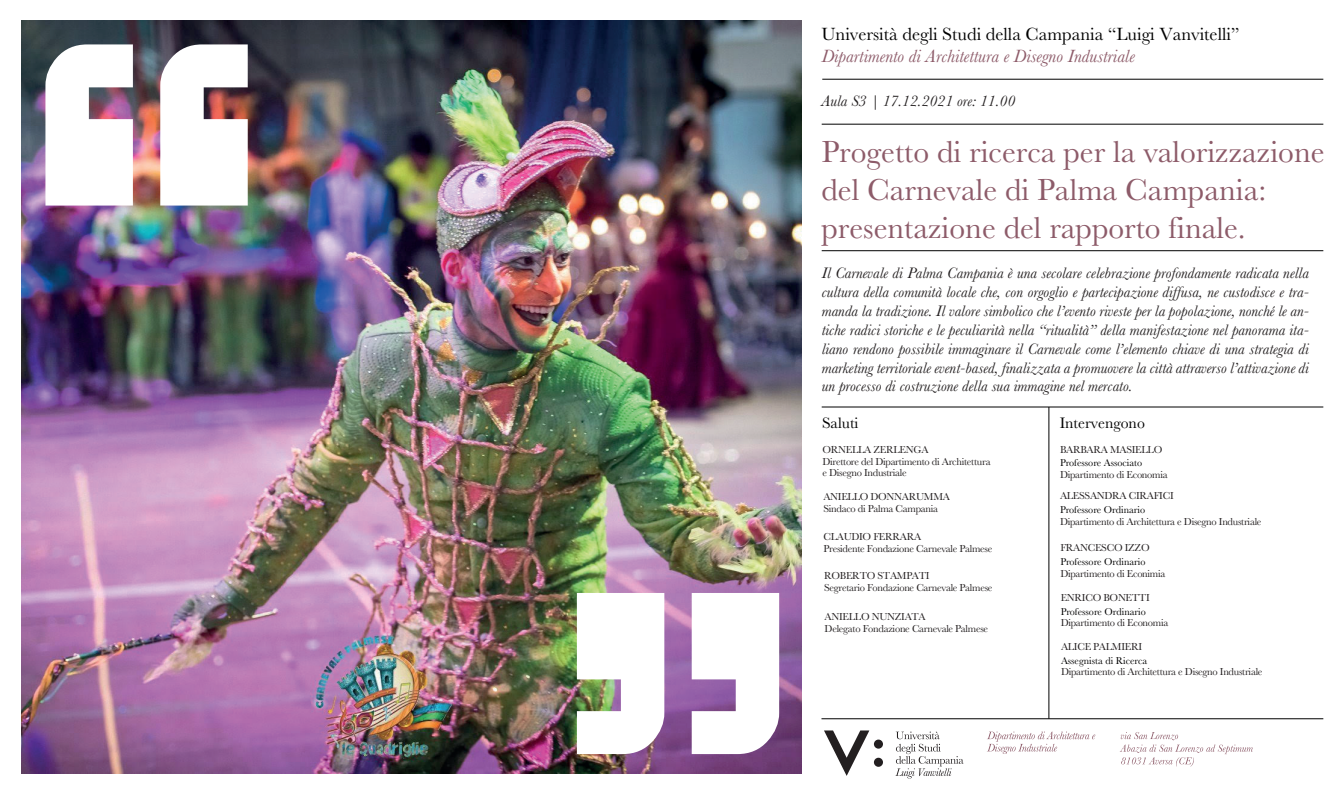
<style>
.page{position:relative;width:1343px;height:795px;background:#fff}
.page>*{position:absolute;margin:0;border:0;box-sizing:border-box;transform-origin:0 0}
.t1{font:31.5px/37.8px "Baskerville";color:#8d5b69}
.t2{font:18.38px "Baskerville";color:#000}
.t3{font:italic 18.38px "Baskerville";color:#8d5b69}
.t4{font:italic 15.84px "Baskerville";color:#231f20}
.t5{font:italic 15.75px/18.9px "Baskerville";color:#231f20;text-align:justify}
.t6{font:15.75px "Baskerville";color:#000001}
.t7{font:10.5px/12.1px "Baskerville";letter-spacing:-.025em;color:#231f20}
.t8{font:10.24px "Baskerville";color:#000001}
</style>
<div class="page">
<img style="left:22px;top:21px;width:779px;height:752px">
<hr style="left:821px;top:124px;width:502px;height:1px;background:#000">
<hr style="left:821px;top:718px;width:502px;height:1px;background:#000">
<hr style="left:822px;top:79px;width:501px;height:1px;background:#000">
<hr style="left:821px;top:406px;width:502px;height:1px;background:#000">
<hr style="left:821px;top:250px;width:502px;height:1px;background:#000">
<hr style="left:1048px;top:407px;width:1px;height:311px;background:#000">
<svg style="left:577px;top:592px;width:202px;height:161px"></svg>
<img style="left:45px;top:44px;width:203px;height:161px">
<svg style="left:873px;top:739px;width:10px;height:9px"></svg>
<svg style="left:824px;top:730px;width:45px;height:45px"></svg>
<svg style="left:873px;top:757px;width:10px;height:9px"></svg>
<svg style="left:895px;top:731px;width:68px;height:47px"></svg>
<svg style="left:987px;top:731px;width:108px;height:22px"></svg>
<svg style="left:1119px;top:732px;width:133px;height:34px"></svg>
<p class="t2" style="left:821px;top:22px;width:419px">Università degli Studi della Campania “Luigi Vanvitelli”</p>
<p class="t3" style="left:821px;top:44px;width:315px">Dipartimento di Architettura e Disegno Industriale</p>
<p class="t4" style="left:821px;top:90px;width:195px">Aula S3 | 17.12.2021 ore: 11.00</p>
<h1 class="t1" style="left:821px;top:133px;width:504px">Progetto di ricerca per la valorizzazione del Carnevale di Palma Campania: presentazione del rapporto finale.</h1>
<p class="t5" style="left:821px;top:263px;width:489px">Il Carnevale di Palma Campania è una secolare celebrazione profondamente radicata nella cultura della comunità locale che, con orgoglio e partecipazione diffusa, ne custodisce e tra&shy;manda la tradizione. Il valore simbolico che l’evento riveste per la popolazione, nonché le an&shy;tiche radici storiche e le peculiarità nella “ritualità” della manifestazione nel panorama ita&shy;liano rendono possibile immaginare il Carnevale come l’elemento chiave di una strategia di marketing territoriale event-based, finalizzata a promuovere la città attraverso l’attivazione di un processo di costruzione della sua immagine nel mercato.</p>
<p class="t6" style="left:822px;top:412px;width:38px">Saluti</p>
<p class="t7" style="left:822px;top:443px;width:170px;line-height:11.7px">ORNELLA ZERLENGA<br>Direttore del Dipartimento di Architettura e Disegno Industriale</p>
<p class="t6" style="left:1059px;top:412px;width:87px">Intervengono</p>
<p class="t8" style="left:1059px;top:456px;width:84px">Professore Associato</p>
<p class="t7" style="left:1059px;top:468px;width:109px">Dipartimento di Economia</p>
<p class="t7" style="left:1059px;top:443px;width:104px">BARBARA MASIELLO</p>
<p class="t7" style="left:823px;top:490px;width:128px">ANIELLO DONNARUMMA<br>Sindaco di Palma Campania</p>
<p class="t7" style="left:1059px;top:490px;width:115px">ALESSANDRA CIRAFICI</p>
<p class="t8" style="left:1059px;top:503px;width:87px">Professore Ordinario</p>
<p class="t7" style="left:1059px;top:515px;width:203px">Dipartimento di Architettura e Disegno Industriale</p>
<p class="t7" style="left:823px;top:530px;width:170px">CLAUDIO FERRARA<br>Presidente Fondazione Carnevale Palmese</p>
<p class="t7" style="left:824px;top:569px;width:170px">ROBERTO STAMPATI<br>Segretario Fondazione Carnevale Palmese</p>
<p class="t7" style="left:824px;top:610px;width:165px">ANIELLO NUNZIATA<br>Delegato Fondazione Carnevale Palmese</p>
<p class="t7" style="left:1060px;top:542px;width:91px">FRANCESCO IZZO</p>
<p class="t8" style="left:1060px;top:555px;width:87px">Professore Ordinario</p>
<p class="t7" style="left:1060px;top:567px;width:107px">Dipartimento di Econimia</p>
<p class="t7" style="left:1060px;top:591px;width:91px">ENRICO BONETTI</p>
<p class="t8" style="left:1060px;top:604px;width:87px">Professore Ordinario</p>
<p class="t7" style="left:1060px;top:616px;width:109px">Dipartimento di Economia</p>
<p class="t7" style="left:1060px;top:640px;width:83px">ALICE PALMIERI</p>
<p class="t8" style="left:1060px;top:654px;width:88px">Assegnista di Ricerca</p>
<p class="t7" style="left:1060px;top:666px;width:203px">Dipartimento di Architettura e Disegno Industriale</p>
</div>
